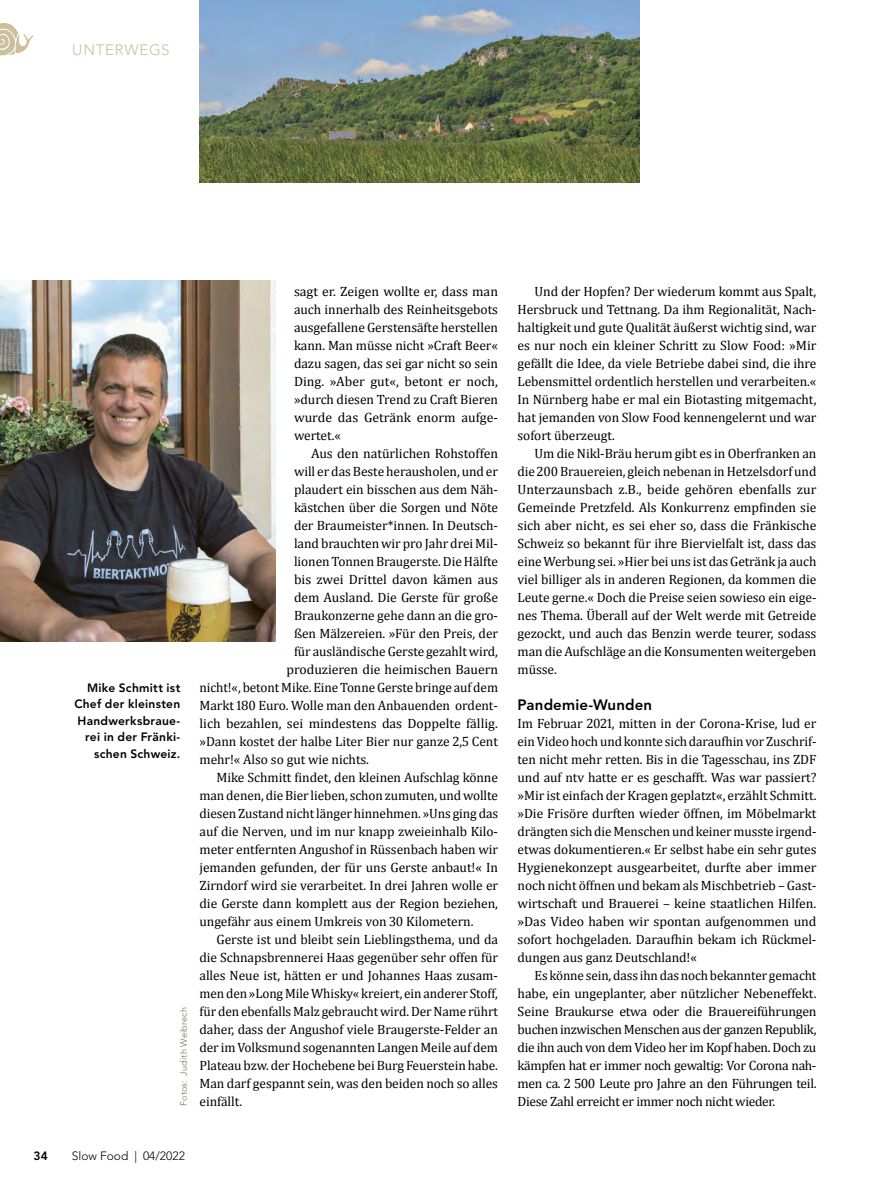
<style>
.page{position:relative;width:893px;height:1191px;background:#fff}
.page>*{position:absolute;margin:0;border:0;box-sizing:border-box;transform-origin:0 0}
.t1{font:800 15px "Avenir LT Std";letter-spacing:.01em;color:#000}
.t2{font:300 15px "Avenir LT Std";letter-spacing:.055em;color:#ccbf9b}
.t3{font:13.5px/18px "Cambria";letter-spacing:-.005em;color:#000;text-align:justify}
.t4{font:13.5px "Cambria";letter-spacing:-.025em;color:#000}
.t5{font:800 12px/16.5px "Avenir LT Std";letter-spacing:.02em;color:#000;text-align:right}
.t6{font:300 12px "Avenir LT Std";color:#000}
.t7{font:300 9px "Avenir LT Std";letter-spacing:.025em;color:#716e5b}
</style>
<div class="page">
<svg style="left:0;top:23px;width:34px;height:33px"></svg>
<img style="left:0;top:281px;width:275px;height:360px">
<img style="left:200px;top:0;width:439px;height:183px">
<p class="t2" style="left:72px;top:41px;width:99px">UNTERWEGS</p>
<p class="t5" style="left:74px;top:679px;width:107px">Mike Schmitt ist<br>Chef der kleinsten<br>Handwerksbraue&shy;rei in der Fränki&shy;schen Schweiz.</p>
<p class="t7" style="left:178px;top:1106px;width:100px;rotate:-90deg">Fotos: Judith Weibrech</p>
<p class="t3" style="left:294px;top:282px;width:206px">sagt er. Zeigen wollte er, dass man auch innerhalb des Reinheitsgebots ausgefallene Gerstensäfte herstellen kann. Man müsse nicht »Craft Beer« dazu sagen, das sei gar nicht so sein Ding. »Aber gut«, betont er noch, »durch diesen Trend zu Craft Bieren wurde das Getränk enorm aufge&shy;wertet.«</p>
<p class="t3" style="left:311px;top:444px;width:188px">Aus den natürlichen Rohstoffen</p>
<p class="t3" style="left:294px;top:462px;width:206px">will er das Beste herausholen, und er</p>
<p class="t3" style="left:294px;top:480px;width:206px">plaudert ein bisschen aus dem Näh-</p>
<p class="t3" style="left:294px;top:498px;width:206px">kästchen über die Sorgen und Nöte</p>
<p class="t3" style="left:294px;top:516px;width:206px">der Braumeister*innen. In Deutsch-</p>
<p class="t3" style="left:294px;top:534px;width:205px">land brauchten wir pro Jahr drei Mil-</p>
<p class="t3" style="left:294px;top:552px;width:205px">lionen Tonnen Braugerste. Die Hälfte</p>
<p class="t3" style="left:294px;top:570px;width:205px">bis zwei Drittel davon kämen aus</p>
<p class="t3" style="left:294px;top:588px;width:206px">dem Ausland. Die Gerste für große</p>
<p class="t3" style="left:294px;top:606px;width:205px">Braukonzerne gehe dann an die gro-</p>
<p class="t3" style="left:294px;top:624px;width:206px">ßen Mälzereien. »Für den Preis, der</p>
<p class="t3" style="left:294px;top:642px;width:205px">für ausländische Gerste gezahlt wird,</p>
<p class="t3" style="left:286px;top:660px;width:213px">produzieren die heimischen Bauern</p>
<p class="t3" style="left:199px;top:678px;width:300px">nicht!«, betont Mike. Eine Tonne Gerste bringe auf dem</p>
<p class="t3" style="left:199px;top:696px;width:300px">Markt 180 Euro. Wolle man den Anbauenden ordent-</p>
<p class="t3" style="left:199px;top:714px;width:300px">lich bezahlen, sei mindestens das Doppelte fällig.</p>
<p class="t3" style="left:199px;top:732px;width:300px">»Dann kostet der halbe Liter Bier nur ganze 2,5 Cent</p>
<p class="t3" style="left:199px;top:750px;width:171px">mehr!« Also so gut wie nichts.</p>
<p class="t3" style="left:216px;top:768px;width:283px">Mike Schmitt findet, den kleinen Aufschlag könne</p>
<p class="t3" style="left:199px;top:786px;width:300px">man denen, die Bier lieben, schon zumuten, und wollte</p>
<p class="t3" style="left:199px;top:804px;width:300px">diesen Zustand nicht länger hinnehmen. »Uns ging das</p>
<p class="t3" style="left:199px;top:822px;width:300px">auf die Nerven, und im nur knapp zweieinhalb Kilo-</p>
<p class="t3" style="left:199px;top:840px;width:300px">meter entfernten Angushof in Rüssenbach haben wir</p>
<p class="t3" style="left:199px;top:858px;width:300px">jemanden gefunden, der für uns Gerste anbaut!« In</p>
<p class="t3" style="left:199px;top:876px;width:300px">Zirndorf wird sie verarbeitet. In drei Jahren wolle er</p>
<p class="t3" style="left:199px;top:894px;width:300px">die Gerste dann komplett aus der Region beziehen,</p>
<p class="t3" style="left:199px;top:912px;width:275px">ungefähr aus einem Umkreis von 30 Kilometern.</p>
<p class="t3" style="left:216px;top:930px;width:283px">Gerste ist und bleibt sein Lieblingsthema, und da</p>
<p class="t3" style="left:199px;top:948px;width:300px">die Schnapsbrennerei Haas gegenüber sehr offen für</p>
<p class="t3" style="left:199px;top:966px;width:300px">alles Neue ist, hätten er und Johannes Haas zusam-</p>
<p class="t3" style="left:199px;top:984px;width:300px">men den »Long Mile Whisky« kreiert, ein anderer Stoff,</p>
<p class="t3" style="left:199px;top:1002px;width:300px">für den ebenfalls Malz gebraucht wird. Der Name rührt</p>
<p class="t3" style="left:199px;top:1020px;width:300px">daher, dass der Angushof viele Braugerste-Felder an</p>
<p class="t3" style="left:199px;top:1038px;width:300px">der im Volksmund sogenannten Langen Meile auf dem</p>
<p class="t3" style="left:199px;top:1056px;width:300px">Plateau bzw. der Hochebene bei Burg Feuerstein habe.</p>
<p class="t3" style="left:199px;top:1074px;width:300px">Man darf gespannt sein, was den beiden noch so alles</p>
<p class="t3" style="left:199px;top:1092px;width:44px">einfällt.</p>
<p class="t5" style="left:34px;top:1147px;width:16px">34</p>
<p class="t6" style="left:72px;top:1149px;width:115px">Slow Food | 04/2022</p>
<p class="t3" style="left:517px;top:282px;width:300px;text-indent:17px">Und der Hopfen? Der wiederum kommt aus Spalt, Hersbruck und Tettnang. Da ihm Regionalität, Nach&shy;haltigkeit und gute Qualität äußerst wichtig sind, war es nur noch ein kleiner Schritt zu Slow Food: »Mir gefällt die Idee, da viele Betriebe dabei sind, die ihre Lebensmittel ordentlich herstellen und verarbeiten.« In Nürnberg habe er mal ein Biotasting mitgemacht, hat jemanden von Slow Food kennengelernt und war sofort überzeugt.</p>
<p class="t3" style="left:518px;top:444px;width:300px;text-indent:17px">Um die Nikl-Bräu herum gibt es in Oberfranken an die 200 Brauereien, gleich nebenan in Hetzelsdorf und Unterzaunsbach z.B., beide gehören ebenfalls zur Gemeinde Pretzfeld. Als Konkurrenz empfinden sie sich aber nicht, es sei eher so, dass die Fränkische Schweiz so bekannt für ihre Biervielfalt ist, dass das eine Werbung sei. »Hier bei uns ist das Getränk ja auch viel billiger als in anderen Regionen, da kommen die Leute gerne.« Doch die Preise seien sowieso ein eige&shy;nes Thema. Überall auf der Welt werde mit Getreide gezockt, und auch das Benzin werde teurer, sodass man die Aufschläge an die Konsumenten weitergeben müsse.</p>
<p class="t1" style="left:518px;top:696px;width:136px">Pandemie-Wunden</p>
<p class="t3" style="left:518px;top:714px;width:301px">Im Februar 2021, mitten in der Corona-Krise, lud er ein Video hoch und konnte sich daraufhin vor Zuschrif&shy;ten nicht mehr retten. Bis in die Tagesschau, ins ZDF und auf ntv hatte er es geschafft. Was war passiert? »Mir ist einfach der Kragen geplatzt«, erzählt Schmitt. »Die Frisöre durften wieder öffnen, im Möbelmarkt drängten sich die Menschen und keiner musste irgend&shy;etwas dokumentieren.« Er selbst habe ein sehr gutes Hygienekonzept ausgearbeitet, durfte aber immer noch nicht öffnen und bekam als Mischbetrieb – Gast&shy;wirtschaft und Brauerei – keine staatlichen Hilfen. »Das Video haben wir spontan aufgenommen und sofort hochgeladen. Daraufhin bekam ich Rückmel&shy;dungen aus ganz Deutschland!«</p>
<p class="t3" style="left:518px;top:966px;width:300px;text-indent:17px">Es könne sein, dass ihn das noch bekannter gemacht habe, ein ungeplanter, aber nützlicher Nebeneffekt.<br>Seine Braukurse etwa oder die Brauereiführungen buchen inzwischen Menschen aus der ganzen Republik, die ihn auch von dem Video her im Kopf haben. Doch zu kämpfen hat er immer noch gewaltig: Vor Corona nah&shy;men ca. 2 500 Leute pro Jahre an den Führungen teil.</p>
<p class="t4" style="left:518px;top:1093px;width:259px">Diese Zahl erreicht er immer noch nicht wieder.</p>
</div>
